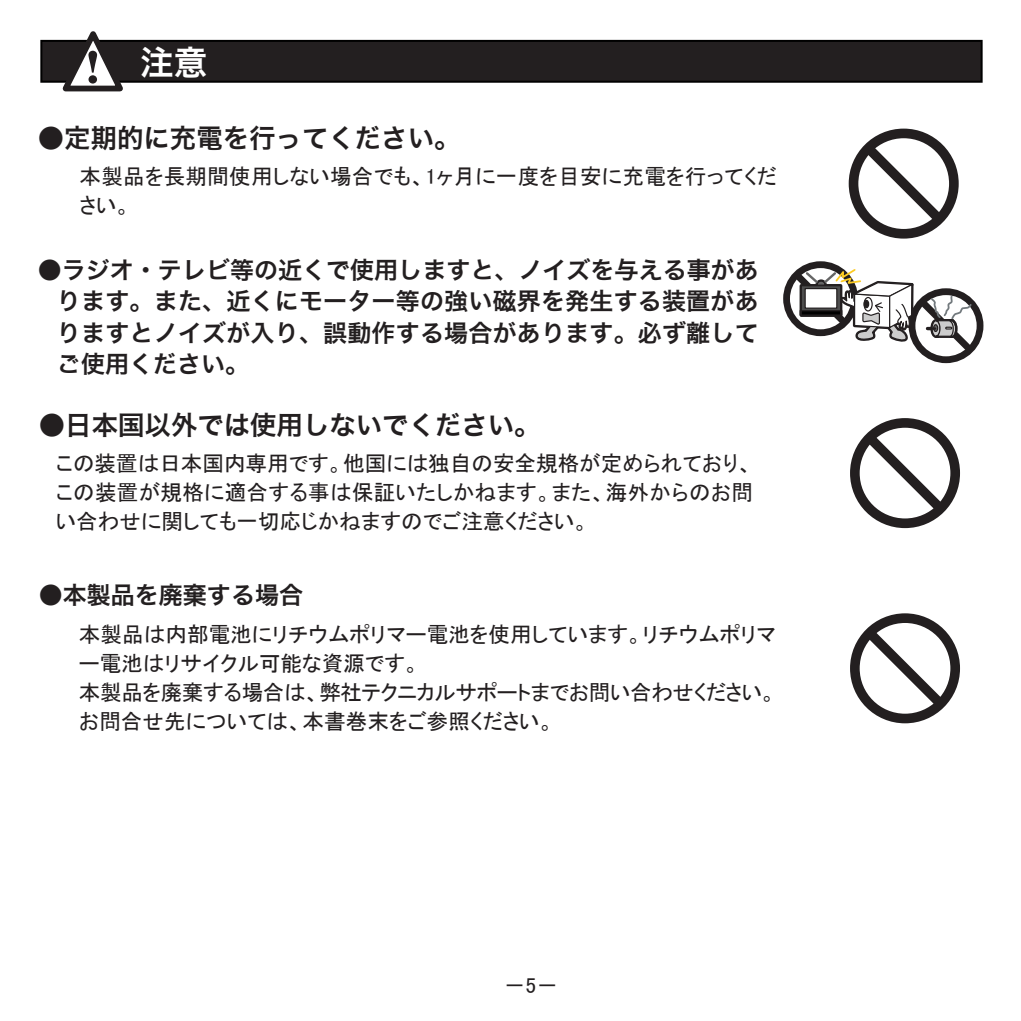
<style>
.page{position:relative;width:1021px;height:1021px;background:#fff}
.page>*{position:absolute;margin:0;border:0;box-sizing:border-box;transform-origin:0 0}
.t1{font:33.6px "Hiragino Kaku W6 90 msp RKSJ H";color:#fff}
.t2{font:26.4px "Hiragino Kaku W6 90 msp RKSJ H";color:#231f20}
.t3{font:24px/31.2px "Hiragino Kaku W6 90 msp RKSJ H";letter-spacing:.01em;color:#231f20;text-align:justify}
.t4{font:21.6px/28.8px "MS P Gothic";color:#231f20}
</style>
<div class="page">
<div style="left:40px;top:40px;width:942px;height:43px;background:#231f20;border:2px solid #000"></div>
<svg style="left:56px;top:31px;width:72px;height:61px"></svg>
<div style="left:848px;top:129px;width:110px;height:109px;border:10px solid #231f20;border-radius:50%"></div>
<svg style="left:854px;top:134px;width:98px;height:99px"></svg>
<div style="left:850px;top:613px;width:110px;height:110px;border:10px solid #231f20;border-radius:50%"></div>
<svg style="left:855px;top:619px;width:99px;height:98px"></svg>
<div style="left:783px;top:261px;width:75px;height:75px;border:7px solid #231f20;border-radius:50%"></div>
<svg style="left:787px;top:265px;width:192px;height:99px"></svg>
<div style="left:850px;top:418px;width:110px;height:110px;border:10px solid #231f20;border-radius:50%"></div>
<svg style="left:855px;top:424px;width:99px;height:98px"></svg>
<h1 class="t1" style="left:140px;top:45px;width:69px">注意</h1>
<p class="t2" style="left:38px;top:125px;width:424px">●定期的に充電を行ってください。</p>
<p class="t4" style="left:80px;top:161px;width:698px">本製品を長期間使用しない場合でも、1ヶ月に一度を目安に充電を行ってください。</p>
<p class="t3" style="left:57px;top:255px;width:703px;text-indent:-19px">●ラジオ・テレビ等の近くで使用しますと、ノイズを与える事があります。また、近くにモーター等の強い磁界を発生する装置がありますとノイズが入り、誤動作する場合があります。必ず離してご使用ください。</p>
<p class="t2" style="left:39px;top:412px;width:503px">●日本国以外では使用しないでください。</p>
<p class="t4" style="left:56px;top:449px;width:698px;text-align:justify">この装置は日本国内専用です。他国には独自の安全規格が定められており、この装置が規格に適合する事は保証いたしかねます。また、海外からのお問い合わせに関しても一切応じかねますのでご注意ください。</p>
<p class="t3" style="left:39px;top:580px;width:265px">●本製品を廃棄する場合</p>
<p class="t4" style="left:79px;top:620px;width:698px">本製品は内部電池にリチウムポリマー電池を使用しています。リチウムポリマー電池はリサイクル可能な資源です。<br>本製品を廃棄する場合は、弊社テクニカルサポートまでお問い合わせください。お問合せ先については、本書巻末をご参照ください。</p>
<p class="t4" style="left:504px;top:970px;width:56px">－5－</p>
</div>
